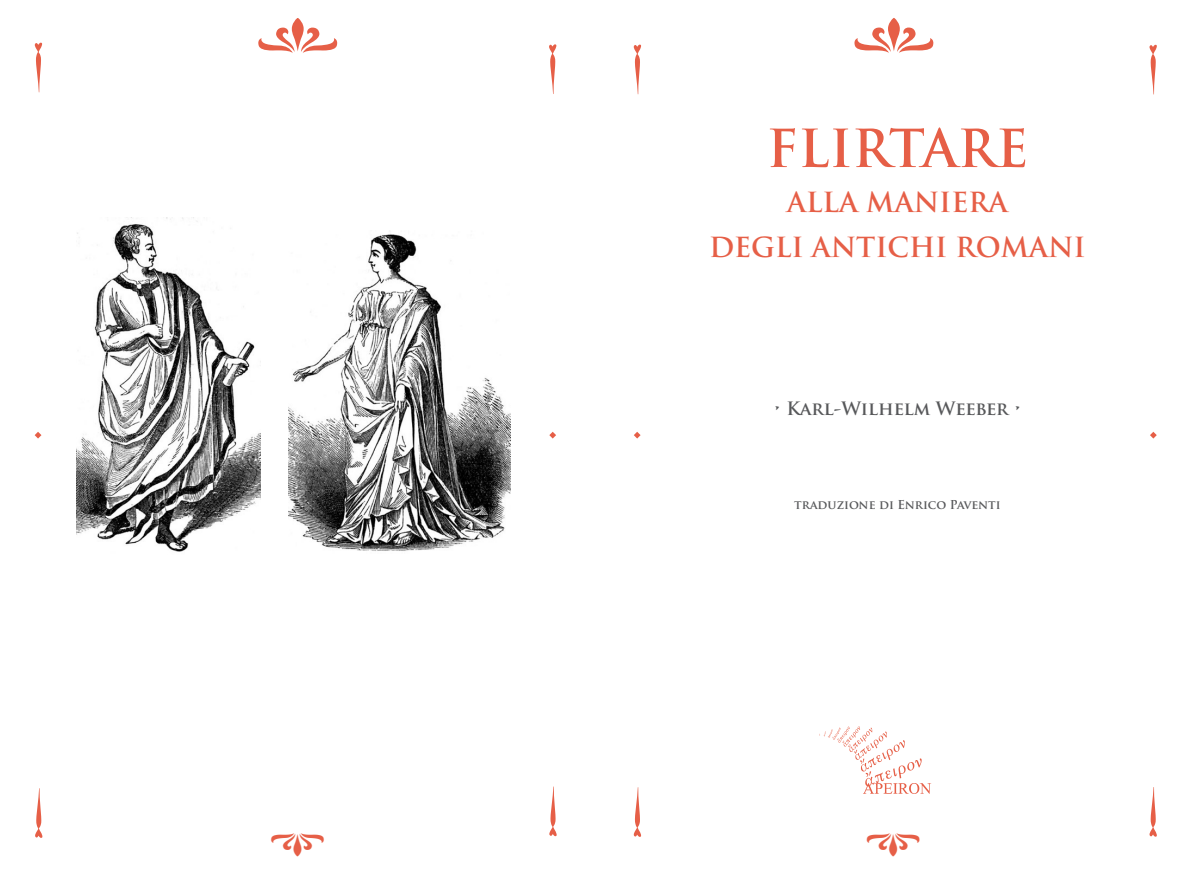
<style>
.page{position:relative;width:1191px;height:872px;background:#fff}
.page>*{position:absolute;margin:0;border:0;box-sizing:border-box;transform-origin:0 0}
.t1{font:72px "Damask Dings 1";color:#e65f47}
.t2{font:63px "Raanana";color:#e65f47}
.Capitolo{font:700 51px "Trajan Pro";color:#e65f47}
.Frnt2{font:700 27px "Trajan Pro";color:#e65f47}
.Autore{font:700 18px "Trajan Pro";color:#57585a}
.Autore-2{font:700 12px "Trajan Pro";color:#57585a}
</style>
<div class="page">
<img style="left:819px;top:726px;width:112px;height:68px">
<img style="left:77px;top:218px;width:183px;height:334px">
<img style="left:289px;top:231px;width:221px;height:320px">
<p class="t1" style="left:256px;top:4px;width:84px">3</p>
<p class="t1" style="left:852px;top:4px;width:84px">3</p>
<p class="Capitolo" style="left:766px;top:117px;width:263px">FLIRTARE</p>
<p class="Frnt2" style="left:787px;top:185px;width:222px">ALLA MANIERA</p>
<p class="Frnt2" style="left:709px;top:230px;width:378px">DEGLI ANTICHI ROMANI</p>
<p class="Autore" style="left:773px;top:397px;width:250px">• Karl-Wilhelm Weeber •</p>
<p class="t2" style="left:-6px;top:442px;width:14px;rotate:-90deg">.</p>
<p class="t2" style="left:508px;top:442px;width:14px;rotate:-90deg">.</p>
<p class="t2" style="left:593px;top:442px;width:14px;rotate:-90deg">.</p>
<p class="t2" style="left:1109px;top:442px;width:14px;rotate:-90deg">.</p>
<p class="Autore-2" style="left:794px;top:497px;width:208px">traduzione di Enrico Paventi</p>
</div>
